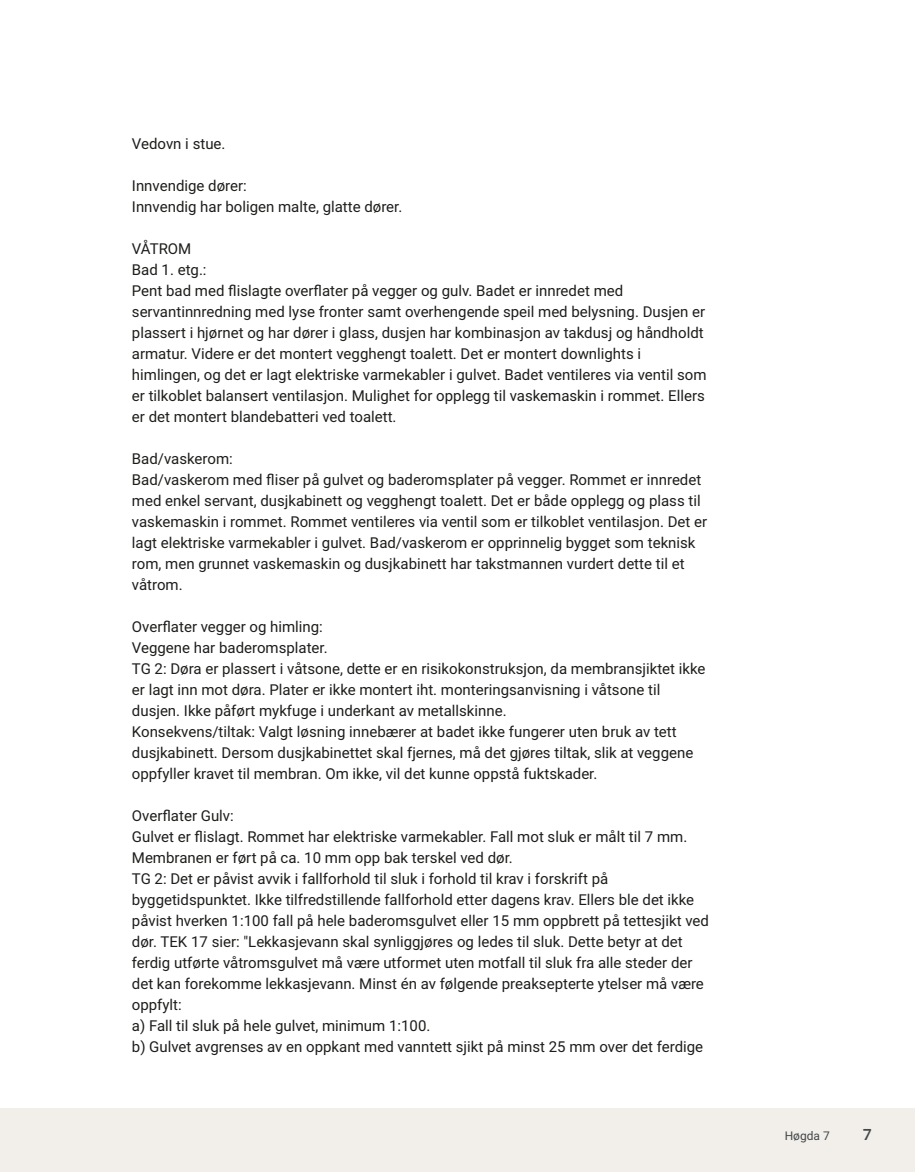
<style>
.page{position:relative;width:915px;height:1172px;background:#fff}
.page>*{position:absolute;margin:0;border:0;box-sizing:border-box;transform-origin:0 0}
.t1{font:700 18px "Arya";color:#414749}
.t2{font:15px/21px "Roboto Vitec";color:#1d1d1b}
.t3{font:12px "Roboto Vitec";color:#414749}
</style>
<div class="page">
<div style="left:0;top:1108px;width:914px;height:64px;background:#f2eeea"></div>
<p class="t2" style="left:132px;top:132px;width:95px">Vedovn i stue.</p>
<p class="t2" style="left:132px;top:174px;width:272px">Innvendige dører:<br>Innvendig har boligen malte, glatte dører.</p>
<p class="t2" style="left:132px;top:237px;width:576px">VÅTROM<br>Bad 1. etg.:<br>Pent bad med flislagte overflater på vegger og gulv. Badet er innredet med servantinnredning med lyse fronter samt overhengende speil med belysning. Dusjen er plassert i hjørnet og har dører i glass, dusjen har kombinasjon av takdusj og håndholdt armatur. Videre er det montert vegghengt toalett. Det er montert downlights i himlingen, og det er lagt elektriske varmekabler i gulvet. Badet ventileres via ventil som er tilkoblet balansert ventilasjon. Mulighet for opplegg til vaskemaskin i rommet. Ellers er det montert blandebatteri ved toalett.</p>
<p class="t2" style="left:132px;top:447px;width:576px">Bad/vaskerom:<br>Bad/vaskerom med fliser på gulvet og baderomsplater på vegger. Rommet er innredet med enkel servant, dusjkabinett og vegghengt toalett. Det er både opplegg og plass til vaskemaskin i rommet. Rommet ventileres via ventil som er tilkoblet ventilasjon. Det er lagt elektriske varmekabler i gulvet. Bad/vaskerom er opprinnelig bygget som teknisk rom, men grunnet vaskemaskin og dusjkabinett har takstmannen vurdert dette til et våtrom.</p>
<p class="t2" style="left:132px;top:615px;width:575px">Overflater vegger og himling:<br>Veggene har baderomsplater.<br>TG 2: Døra er plassert i våtsone, dette er en risikokonstruksjon, da membransjiktet ikke er lagt inn mot døra. Plater er ikke montert iht. monteringsanvisning i våtsone til dusjen. Ikke påført mykfuge i underkant av metallskinne.<br>Konsekvens/tiltak: Valgt løsning innebærer at badet ikke fungerer uten bruk av tett dusjkabinett. Dersom dusjkabinettet skal fjernes, må det gjøres tiltak, slik at veggene oppfyller kravet til membran. Om ikke, vil det kunne oppstå fuktskader.</p>
<p class="t2" style="left:132px;top:804px;width:578px">Overflater Gulv:<br>Gulvet er flislagt. Rommet har elektriske varmekabler. Fall mot sluk er målt til 7 mm.<br>Membranen er ført på ca. 10 mm opp bak terskel ved dør.<br>TG 2: Det er påvist avvik i fallforhold til sluk i forhold til krav i forskrift på byggetidspunktet. Ikke tilfredstillende fallforhold etter dagens krav. Ellers ble det ikke påvist hverken 1:100 fall på hele baderomsgulvet eller 15 mm oppbrett på tettesjikt ved dør. TEK 17 sier: "Lekkasjevann skal synliggjøres og ledes til sluk. Dette betyr at det ferdig utførte våtromsgulvet må være utformet uten motfall til sluk fra alle steder der det kan forekomme lekkasjevann. Minst én av følgende preaksepterte ytelser må være oppfylt:<br>a) Fall til sluk på hele gulvet, minimum 1:100.<br>b) Gulvet avgrenses av en oppkant med vanntett sjikt på minst 25 mm over det ferdige</p>
<p class="t3" style="left:784px;top:1127px;width:47px">Høgda 7</p>
<p class="t1" style="left:862px;top:1123px;width:11px">7</p>
</div>
